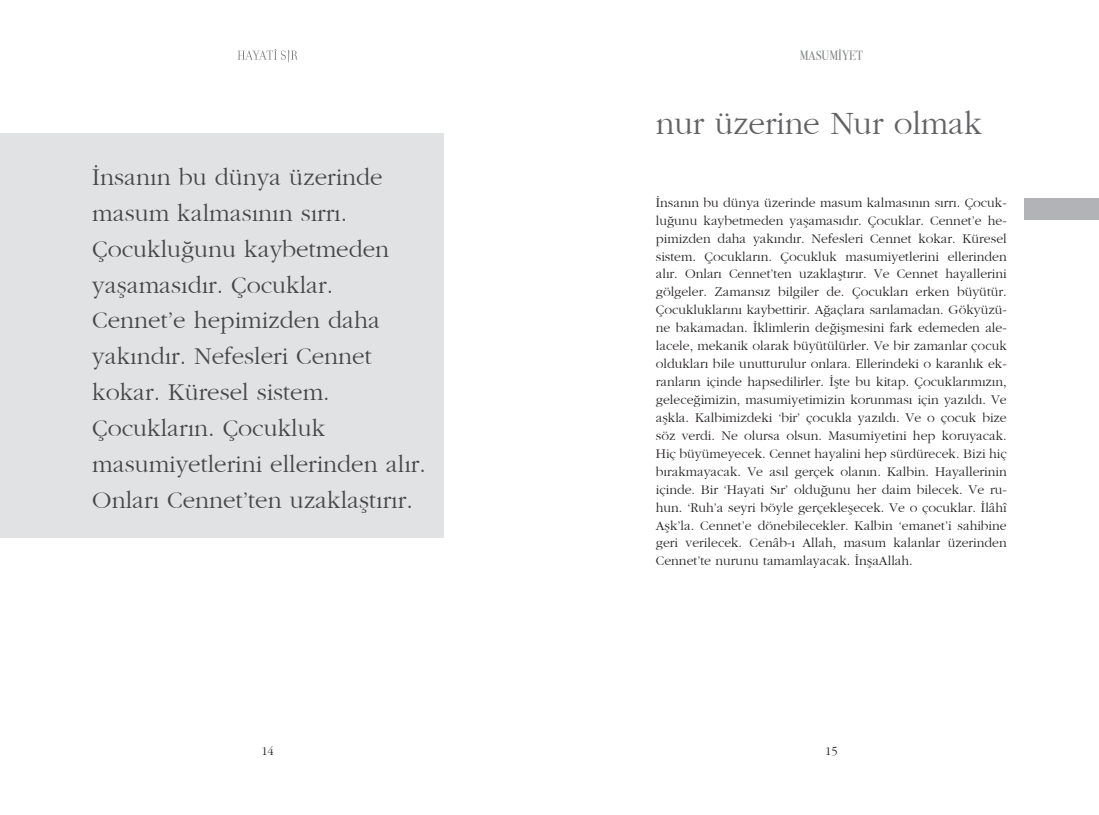
<style>
.page{position:relative;width:1099px;height:815px;background:#fff}
.page>*{position:absolute;margin:0;border:0;box-sizing:border-box;transform-origin:0 0}
.t1{font:33.75px "Garamond";letter-spacing:-.005em;color:#636366}
.t2{font:25px/35.9px "Garamond";color:#454647}
.t3{font:13.75px/17.9px "Garamond";color:#231f20;text-align:justify}
.t4{font:13.38px "Bodoni Svty Two ITCTT";color:#808285;scale:.88 1}
.t5{font:12.5px "Garamond";color:#231f20}
</style>
<div class="page">
<svg style="left:237px;top:49px;width:61px;height:14px"></svg>
<div style="left:0;top:133px;width:443px;height:405px;background:#e1e2e4"></div>
<div style="left:1024px;top:198px;width:74px;height:22px;background:#b2b3b7"></div>
<p class="t4" style="left:799px;top:44px;width:73px">MASUMİYET</p>
<p class="t2" style="left:92px;top:159px;width:335px">İnsanın bu dünya üzerinde masum kalmasının sırrı.<br>Çocukluğunu kaybetmeden yaşamasıdır. Çocuklar.<br>Cennet’e hepimizden daha yakındır. Nefesleri Cennet kokar. Küresel sistem.<br>Çocukların. Çocukluk masumiyetlerini ellerinden alır.<br>Onları Cennet’ten uzaklaştırır.</p>
<h1 class="t1" style="left:656px;top:103px;width:328px">nur üzerine Nur olmak</h1>
<p class="t3" style="left:656px;top:193px;width:352px">İnsanın bu dünya üzerinde masum kalmasının sırrı. Çocuk&shy;luğunu kaybetmeden yaşamasıdır. Çocuklar. Cennet’e he&shy;pimizden daha yakındır. Nefesleri Cennet kokar. Küresel sistem. Çocukların. Çocukluk masumiyetlerini ellerinden alır. Onları Cennet’ten uzaklaştırır. Ve Cennet hayallerini gölgeler. Zamansız bilgiler de. Çocukları erken büyütür.<br>Çocukluklarını kaybettirir. Ağaçlara sarılamadan. Gökyüzü&shy;ne bakamadan. İklimlerin değişmesini fark edemeden ale&shy;lacele, mekanik olarak büyütülürler. Ve bir zamanlar çocuk oldukları bile unutturulur onlara. Ellerindeki o karanlık ek&shy;ranların içinde hapsedilirler. İşte bu kitap. Çocuklarımızın, geleceğimizin, masumiyetimizin korunması için yazıldı. Ve aşkla. Kalbimizdeki ‘bir’ çocukla yazıldı. Ve o çocuk bize söz verdi. Ne olursa olsun. Masumiyetini hep koruyacak.<br>Hiç büyümeyecek. Cennet hayalini hep sürdürecek. Bizi hiç bırakmayacak. Ve asıl gerçek olanın. Kalbin. Hayallerinin içinde. Bir ‘Hayati Sır’ olduğunu her daim bilecek. Ve ru&shy;hun. ‘Ruh’a seyri böyle gerçekleşecek. Ve o çocuklar. İlâhî Aşk’la. Cennet’e dönebilecekler. Kalbin ‘emanet’i sahibine geri verilecek. Cenâb-ı Allah, masum kalanlar üzerinden Cennet’te nurunu tamamlayacak. İnşaAllah.</p>
<p class="t5" style="left:261px;top:744px;width:14px">14</p>
<p class="t5" style="left:825px;top:744px;width:14px">15</p>
</div>
